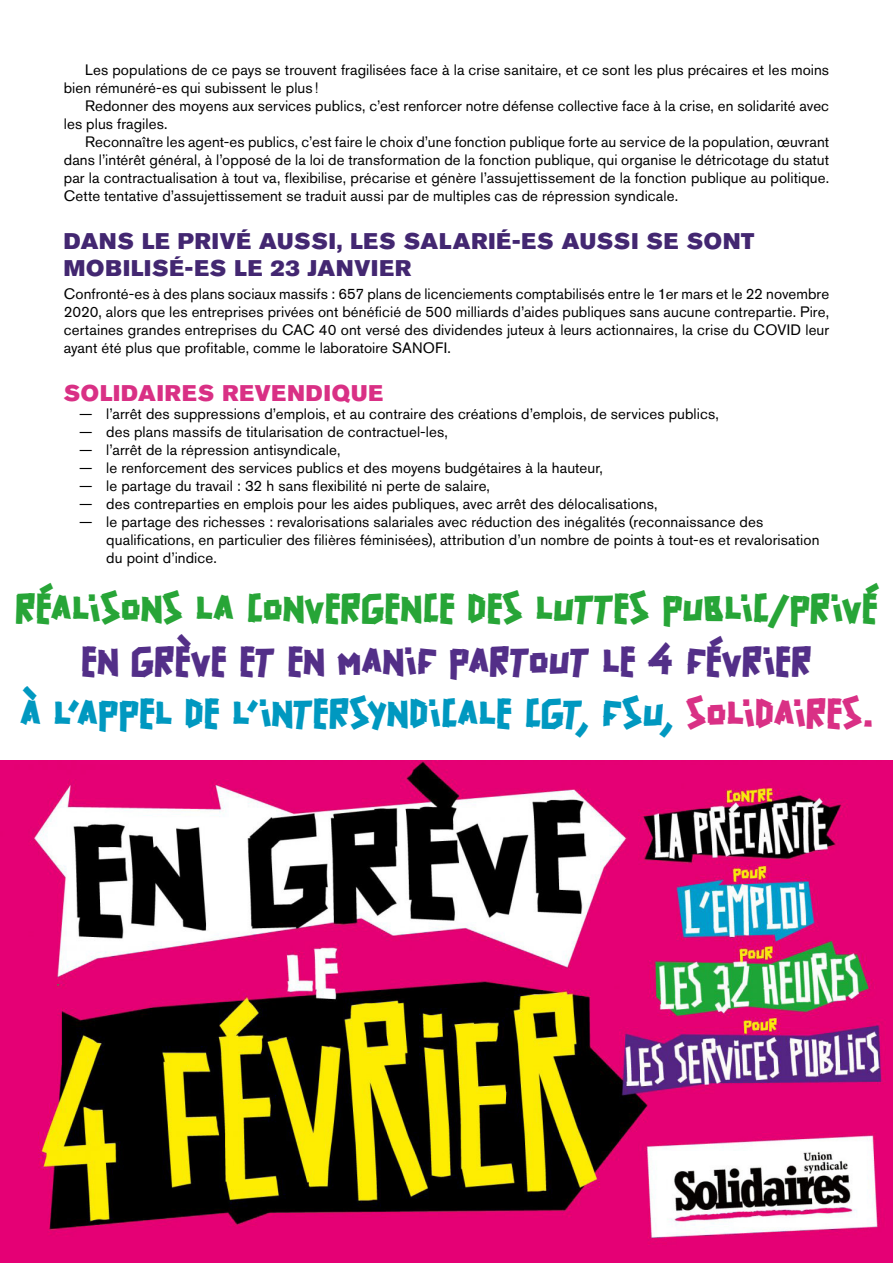
<style>
.page{position:relative;width:893px;height:1263px;background:#fff}
.page>*{position:absolute;margin:0;border:0;box-sizing:border-box;transform-origin:0 0}
.t1{font:34.5px/52.2px "Solidaire Action";letter-spacing:.015em;color:#0098c0;text-align:center}
.t2{font:34.5px "Solidaire Action";letter-spacing:.015em;color:#27a537}
.t3{font:22.5px/27px "Akzidenz Grotesk Std Super";letter-spacing:.04em;color:#432771}
.t4{font:22.5px "Akzidenz Grotesk Std Super";letter-spacing:.045em;color:#d93085}
.t5{font:15px/18px "Akzidenz Grotesk Std";letter-spacing:.01em;color:#000}
.s1{color:#532f88}
.s2{color:#d93085}
</style>
<div class="page">
<img style="left:0;top:760px;width:893px;height:503px">
<p class="t5" style="left:64px;top:61px;width:767px;text-indent:21px">Les populations de ce pays se trouvent fragilisées face à la crise sanitaire, et ce sont les plus précaires et les moins bien rémunéré-es qui subissent le plus !</p>
<p class="t5" style="left:64px;top:97px;width:767px;text-indent:21px">Redonner des moyens aux services publics, c’est renforcer notre défense collective face à la crise, en solidarité avec les plus fragiles.</p>
<p class="t5" style="left:64px;top:133px;width:767px;text-align:justify;text-indent:21px">Reconnaître les agent-es publics, c’est faire le choix d’une fonction publique forte au service de la population, œuvrant dans l’intérêt général, à l’opposé de la loi de transformation de la fonction publique, qui organise le détricotage du statut par la contractualisation à tout va, flexibilise, précarise et génère l’assujettissement de la fonction publique au politique.<br>Cette tentative d’assujettissement se traduit aussi par de multiples cas de répression syndicale.</p>
<h2 class="t3" style="left:64px;top:228px;width:692px">DANS LE PRIVÉ AUSSI, LES SALARIÉ-ES AUSSI SE SONT<br>MOBILISÉ-ES LE 23 JANVIER</h2>
<p class="t5" style="left:64px;top:284px;width:767px;text-align:justify">Confronté-es à des plans sociaux massifs : 657 plans de licenciements comptabilisés entre le 1er mars et le 22 novembre 2020, alors que les entreprises privées ont bénéficié de 500 milliards d’aides publiques sans aucune contrepartie. Pire, certaines grandes entreprises du CAC 40 ont versé des dividendes juteux à leurs actionnaires, la crise du COVID leur ayant été plus que profitable, comme le laboratoire SANOFI.</p>
<h2 class="t4" style="left:64px;top:380px;width:321px">SOLIDAIRES REVENDIQUE</h2>
<p class="t5" style="left:79px;top:404px;width:641px">— l’arrêt des suppressions d’emplois, et au contraire des créations d’emplois, de services publics,</p>
<p class="t5" style="left:79px;top:422px;width:370px">— des plans massifs de titularisation de contractuel-les,</p>
<p class="t5" style="left:79px;top:440px;width:263px">— l’arrêt de la répression antisyndicale,</p>
<p class="t5" style="left:79px;top:458px;width:525px">— le renforcement des services publics et des moyens budgétaires à la hauteur,</p>
<p class="t5" style="left:79px;top:476px;width:412px">— le partage du travail : 32 h sans flexibilité ni perte de salaire,</p>
<p class="t5" style="left:79px;top:494px;width:580px">— des contreparties en emplois pour les aides publiques, avec arrêt des délocalisations,</p>
<p class="t5" style="left:106px;top:512px;width:715px;text-indent:-27px">— le partage des richesses : revalorisations salariales avec réduction des inégalités (reconnaissance des qualifications, en particulier des filières féminisées), attribution d’un nombre de points à tout-es et revalorisation du point d’indice.</p>
<h1 class="t2" style="left:16px;top:581px;width:863px">RÉALISONS LA CONVERGENCE DES LUTTES PUBLIC/PRIVÉ</h1>
<h1 class="t1" style="left:20px;top:635px;width:854px"><span class="s1">EN GRÈVE ET EN MANIF PARTOUT LE 4 FÉVRIER<br></span>À L’APPEL DE L’INTERSYNDICALE CGT, FSU, <span class="s2">SOLIDAIRES.</span></h1>
</div>
